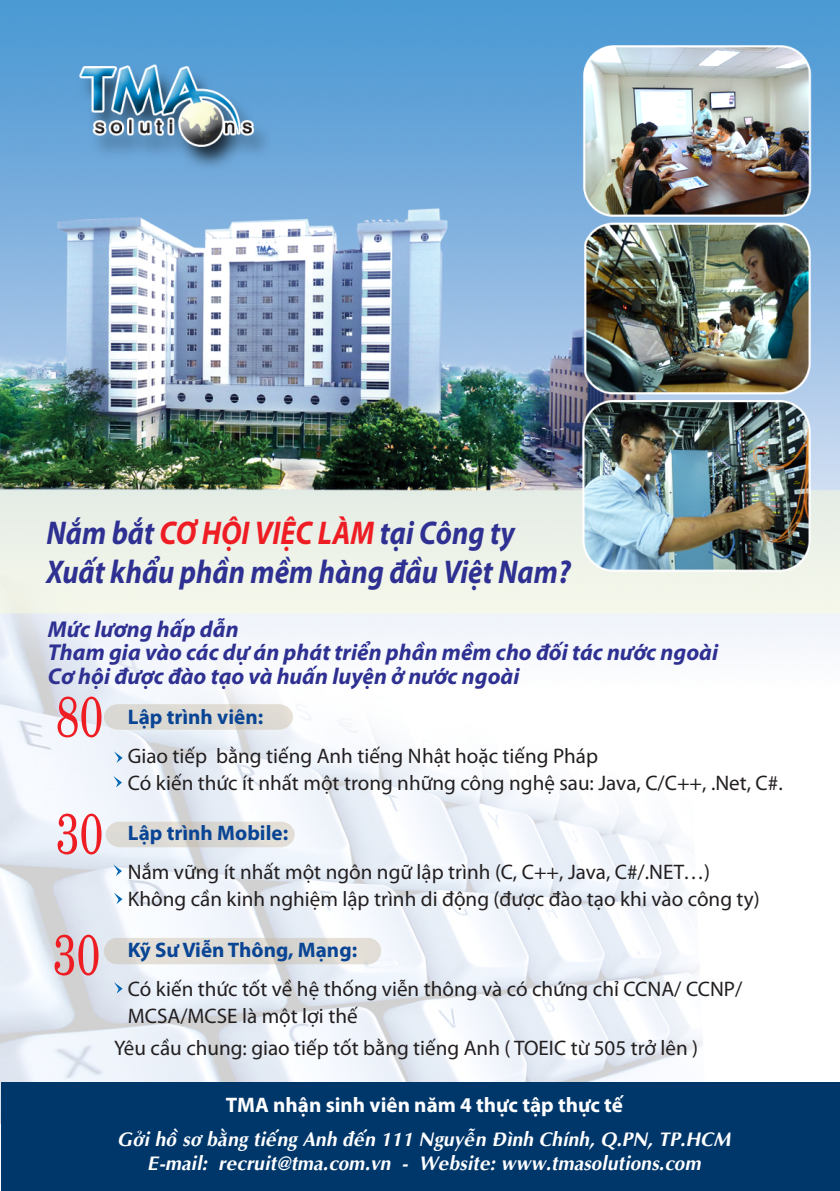
<style>
.page{position:relative;width:840px;height:1191px;background:#fff}
.page>*{position:absolute;margin:0;border:0;box-sizing:border-box;transform-origin:0 0}
.t1{font:condensed 56.7px/119px "New Century";color:#ee1d23;text-align:justify;scale:.92 1}
.t2{font:italic 700 33px/38.5px "Myriad Pro";color:#2e3092;scale:.88 1}
.t3{font:italic 700 23px/23px "Myriad Pro";color:#2e3092}
.t4{font:21.1px/27.1px "Myriad Pro";color:#231f20}
.t5{font:700 21.1px "Myriad Pro";color:#094594}
.t6{font:700 21.1px "Myriad Pro";color:#fefefe}
.t7{font:20px/24px "VNI Aptima Bold Italic";color:#fff;text-align:center;scale:.95 1}
.s1{color:#ee1d23}
</style>
<div class="page">
<img style="left:1px;top:0;width:838px;height:1082px">
<div style="left:1px;top:1082px;width:838px;height:109px;background:#00376b"></div>
<svg style="left:104px;top:704px;width:189px;height:25px;background:#dddad4"></svg>
<svg style="left:106px;top:751px;width:188px;height:242px"></svg>
<svg style="left:104px;top:938px;width:277px;height:26px;background:#ddd9d3"></svg>
<h2 class="t2" style="left:46px;top:513px;width:597px">Nắm bắt <span class="s1">CƠ HỘI VIỆC LÀM</span> tại Công ty<br>Xuất khẩu phần mềm hàng đầu Việt Nam?</h2>
<p class="t3" style="left:48px;top:617px;width:671px">Mức lương hấp dẫn<br>Tham gia vào các dự án phát triển phần mềm cho đối tác nước ngoài<br>Cơ hội được đào tạo và huấn luyện ở nước ngoài</p>
<h1 class="t1" style="left:53px;top:651px;width:56px">80<br>30<br>30</h1>
<p class="t5" style="left:128px;top:703px;width:137px">Lập trình viên:</p>
<p class="t4" style="left:128px;top:742px;width:656px">Giao tiếp bằng tiếng Anh tiếng Nhật hoặc tiếng Pháp<br>Có kiến thức ít nhất một trong những công nghệ sau: Java, C/C++, .Net, C#.</p>
<p class="t5" style="left:128px;top:819px;width:162px">Lập trình Mobile:</p>
<p class="t4" style="left:128px;top:858px;width:633px">Nắm vững ít nhất một ngôn ngữ lập trình (C, C++, Java, C#/.NET…)<br>Không cần kinh nghiệm lập trình di động (được đào tạo khi vào công ty)</p>
<p class="t5" style="left:128px;top:935px;width:231px">Kỹ Sư Viễn Thông, Mạng:</p>
<p class="t4" style="left:128px;top:974px;width:615px">Có kiến thức tốt về hệ thống viễn thông và có chứng chỉ CCNA/ CCNP/<br>MCSA/MCSE là một lợi thế</p>
<p class="t4" style="left:114px;top:1034px;width:585px">Yêu cầu chung: giao tiếp tốt bằng tiếng Anh ( TOEIC từ 505 trở lên )</p>
<p class="t6" style="left:226px;top:1091px;width:398px">TMA nhận sinh viên năm 4 thực tập thực tế</p>
<p class="t7" style="left:117px;top:1125px;width:646px">Gôûi hoà sô baèng tieáng Anh ñeán 111 Nguyeãn Ñình Chính, Q.PN, TP.HCM<br>E-mail: recruit@tma.com.vn - Website: www.tmasolutions.com</p>
</div>
